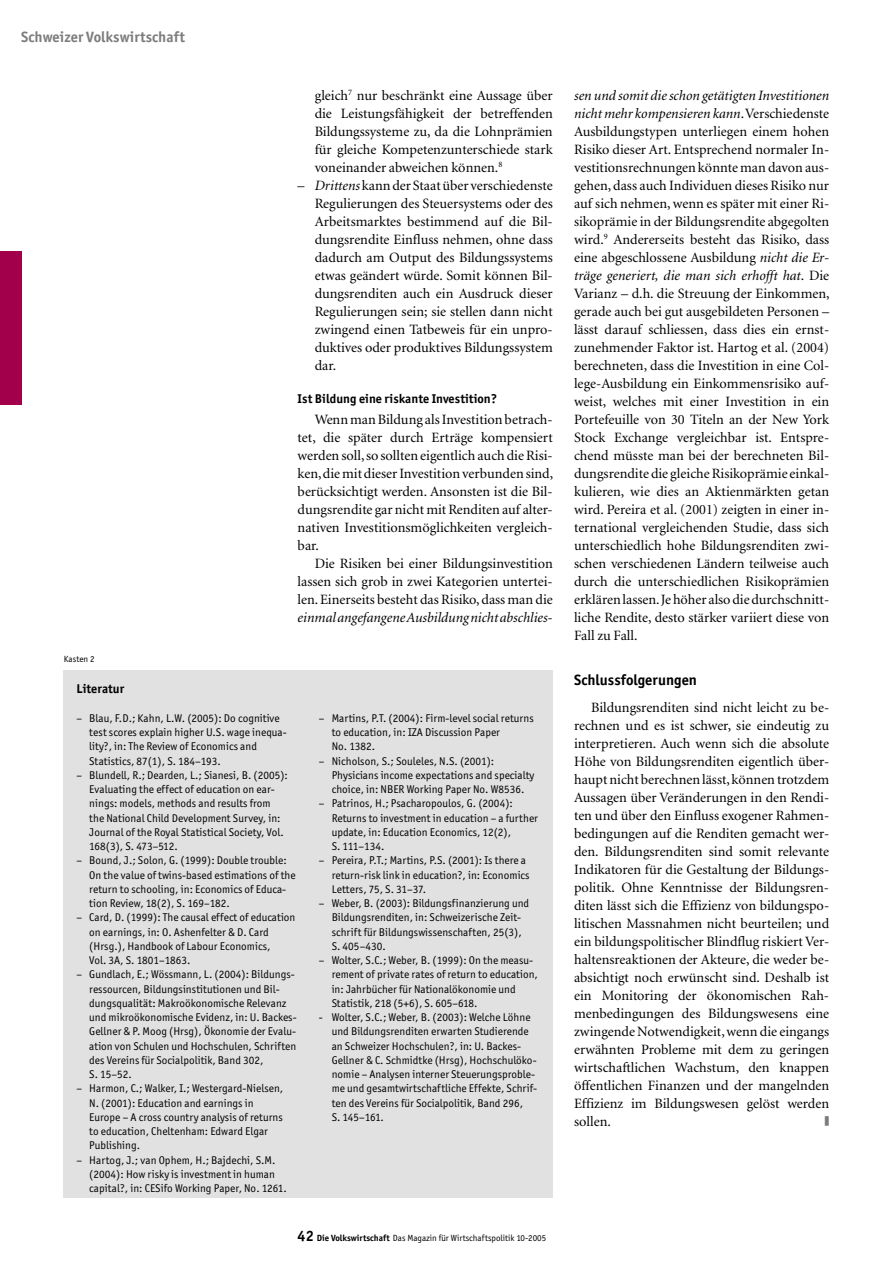
<style>
.page{position:relative;width:893px;height:1263px;background:#fff}
.page>*{position:absolute;margin:0;border:0;box-sizing:border-box;transform-origin:0 0}
.t1{font:700 15px "Officina San ITC";letter-spacing:.005em;color:#7c7c7c}
._04_Zwischentitel_1{font:700 15px "Officina San ITC";letter-spacing:.005em;color:#000}
._03_Grundschrift{font:14.25px/18px "Minion";color:#000;text-align:justify}
._05_Zwischentitel_2{font:700 12.75px "Officina San ITC";letter-spacing:.005em;color:#000}
._10_Kasten-Titel{font:700 12.75px "Officina San ITC";letter-spacing:.005em;color:#000}
._12_Kasten-Text{font:11.25px/14.2px "Officina San ITC";letter-spacing:.005em;color:#000}
._06_Abbildungen{font:9px "Officina San ITC";color:#000}
.s1{font-style:italic}
.s2{font-weight:700;font-size:15px}
.s3{font-weight:700}
</style>
<div class="page">
<div style="left:0;top:252px;width:21px;height:153px;background:#a3004b"></div>
<div style="left:64px;top:670px;width:489px;height:527px;background:#e1e1e1"></div>
<p class="t1" style="left:21px;top:27px;width:165px">Schweizer Volkswirtschaft</p>
<p class="_06_Abbildungen" style="left:64px;top:653px;width:32px">Kasten 2</p>
<p class="_10_Kasten-Titel" style="left:77px;top:681px;width:49px">Literatur</p>
<p class="_03_Grundschrift" style="left:315px;top:86px;width:240px">gleich<sup>7</sup> nur beschränkt eine Aussage über die Leistungsfähigkeit der betreffenden Bildungssysteme zu, da die Lohnprämien für gleiche Kompetenzunterschiede stark voneinander abweichen können.<sup>8</sup></p>
<p class="_03_Grundschrift" style="left:315px;top:176px;width:240px;text-indent:-17px">– <span class="s1">Drittens</span> kann der Staat über verschiedenste Regulierungen des Steuersystems oder des Arbeitsmarktes bestimmend auf die Bil&shy;dungsrendite Einfluss nehmen, ohne dass dadurch am Output des Bildungssystems etwas geändert würde. Somit können Bil&shy;dungsrenditen auch ein Ausdruck dieser Regulierungen sein; sie stellen dann nicht zwingend einen Tatbeweis für ein unpro&shy;duktives oder produktives Bildungssystem dar.</p>
<p class="_05_Zwischentitel_2" style="left:298px;top:390px;width:201px">Ist Bildung eine riskante Investition?</p>
<p class="_03_Grundschrift" style="left:298px;top:410px;width:257px;text-indent:17px">Wenn man Bildung als Investition betrach&shy;tet, die später durch Erträge kompensiert werden soll, so sollten eigentlich auch die Risi&shy;ken, die mit dieser Investition verbunden sind, berücksichtigt werden. Ansonsten ist die Bil&shy;dungsrendite gar nicht mit Renditen auf alter&shy;nativen Investitionsmöglichkeiten vergleich&shy;bar.</p>
<p class="_03_Grundschrift" style="left:298px;top:554px;width:257px;text-indent:17px">Die Risiken bei einer Bildungsinvestition lassen sich grob in zwei Kategorien untertei&shy;len. Einerseits besteht das Risiko, dass man die <span class="s1">einmal angefangene Ausbildung nicht abschlies-</span></p>
<p class="_12_Kasten-Text" style="left:89px;top:711px;width:199px;text-indent:-13px">– Blau, F.D.; Kahn, L.W. (2005): Do cognitive test scores explain higher U.S. wage inequa&shy;lity?, in: The Review of Economics and Statistics, 87(1), S. 184–193.</p>
<p class="_12_Kasten-Text" style="left:89px;top:768px;width:200px;text-indent:-13px">– Blundell, R.; Dearden, L.; Sianesi, B. (2005):<br>Evaluating the effect of education on ear&shy;nings: models, methods and results from the National Child Development Survey, in:<br>Journal of the Royal Statistical Society, Vol.<br>168(3), S. 473–512.</p>
<p class="_12_Kasten-Text" style="left:89px;top:853px;width:208px;text-indent:-13px">– Bound, J.; Solon, G. (1999): Double trouble:<br>On the value of twins-based estimations of the return to schooling, in: Economics of Educa&shy;tion Review, 18(2), S. 169–182.</p>
<p class="_12_Kasten-Text" style="left:89px;top:910px;width:208px;text-indent:-13px">– Card, D. (1999): The causal effect of education on earnings, in: O. Ashenfelter &amp; D. Card (Hrsg.), Handbook of Labour Economics,<br>Vol. 3A, S. 1801–1863.</p>
<p class="_12_Kasten-Text" style="left:89px;top:967px;width:209px;text-indent:-13px">– Gundlach, E.; Wössmann, L. (2004): Bildungs&shy;ressourcen, Bildungsinstitutionen und Bil&shy;dungsqualität: Makroökonomische Relevanz und mikroökonomische Evidenz, in: U. Backes-Gellner &amp; P. Moog (Hrsg), Ökonomie der Evalu&shy;ation von Schulen und Hochschulen, Schriften des Vereins für Socialpolitik, Band 302,<br>S. 15–52.</p>
<p class="_12_Kasten-Text" style="left:89px;top:1081px;width:195px;text-indent:-13px">– Harmon, C.; Walker, I.; Westergard-Nielsen, N. (2001): Education and earnings in Europe – A cross country analysis of returns to education, Cheltenham: Edward Elgar Publishing.</p>
<p class="_12_Kasten-Text" style="left:89px;top:1152px;width:199px;text-indent:-13px">– Hartog, J.; van Ophem, H.; Bajdechi, S.M. (2004): How risky is investment in human capital?, in: CESifo Working Paper, No. 1261.</p>
<p class="_12_Kasten-Text" style="left:332px;top:711px;width:204px;text-indent:-13px">– Martins, P.T. (2004): Firm-level social returns to education, in: IZA Discussion Paper<br>No. 1382.</p>
<p class="_12_Kasten-Text" style="left:332px;top:753px;width:204px;text-indent:-13px">– Nicholson, S.; Souleles, N.S. (2001):<br>Physicians income expectations and specialty choice, in: NBER Working Paper No. W8536.</p>
<p class="_12_Kasten-Text" style="left:332px;top:796px;width:208px;text-indent:-13px">– Patrinos, H.; Psacharopoulos, G. (2004):<br>Returns to investment in education – a further update, in: Education Economics, 12(2),<br>S. 111–134.</p>
<p class="_12_Kasten-Text" style="left:332px;top:853px;width:199px;text-indent:-13px">– Pereira, P.T.; Martins, P.S. (2001): Is there a return-risk link in education?, in: Economics<br>Letters, 75, S. 31–37.</p>
<p class="_12_Kasten-Text" style="left:332px;top:896px;width:199px;text-indent:-13px">– Weber, B. (2003): Bildungsfinanzierung und Bildungsrenditen, in: Schweizerische Zeit&shy;schrift für Bildungswissenschaften, 25(3), S. 405–430.</p>
<p class="_12_Kasten-Text" style="left:332px;top:953px;width:208px;text-indent:-13px">– Wolter, S.C.; Weber, B. (1999): On the measu&shy;rement of private rates of return to education, in: Jahrbücher für Nationalökonomie und Statistik, 218 (5+6), S. 605–618.</p>
<p class="_12_Kasten-Text" style="left:332px;top:1010px;width:207px;text-indent:-13px">- Wolter, S.C.; Weber, B. (2003): Welche Löhne und Bildungsrenditen erwarten Studierende an Schweizer Hochschulen?, in: U. Backes-Gellner &amp; C. Schmidtke (Hrsg), Hochschulöko&shy;nomie – Analysen interner Steuerungsproble&shy;me und gesamtwirtschaftliche Effekte, Schrif&shy;ten des Vereins für Socialpolitik, Band 296,<br>S. 145–161.</p>
<p class="_06_Abbildungen" style="left:298px;top:1232px;width:250px"><span class="s2">42</span> <span class="s3">Die Volkswirtschaft</span> Das Magazin für Wirtschaftspolitik 10-2005</p>
<p class="_03_Grundschrift" style="left:574px;top:86px;width:257px"><span class="s1">sen und somit die schon getätigten Investitionen nicht mehr kompensieren kann</span>. Verschiedenste Ausbildungstypen unterliegen einem hohen Risiko dieser Art. Entsprechend normaler In&shy;vestitionsrechnungen könnte man davon aus&shy;gehen, dass auch Individuen dieses Risiko nur auf sich nehmen, wenn es später mit einer Ri&shy;sikoprämie in der Bildungsrendite abgegolten wird.<sup>9</sup> Andererseits besteht das Risiko, dass eine abgeschlossene Ausbildung <span class="s1">nicht die Er&shy;träge generiert, die man sich erhofft hat</span>. Die Varianz – d.h. die Streuung der Einkommen, gerade auch bei gut ausgebildeten Personen – lässt darauf schliessen, dass dies ein ernst&shy;zunehmender Faktor ist. Hartog et al. (2004) berechneten, dass die Investition in eine Col&shy;lege-Ausbildung ein Einkommensrisiko auf&shy;weist, welches mit einer Investition in ein Portefeuille von 30 Titeln an der New York Stock Exchange vergleichbar ist. Entspre&shy;chend müsste man bei der berechneten Bil&shy;dungsrendite die gleiche Risikoprämie einkal&shy;kulieren, wie dies an Aktienmärkten getan wird. Pereira et al. (2001) zeigten in einer in&shy;ternational vergleichenden Studie, dass sich unterschiedlich hohe Bildungsrenditen zwi&shy;schen verschiedenen Ländern teilweise auch durch die unterschiedlichen Risikoprämien erklären lassen. Je höher also die durchschnitt&shy;liche Rendite, desto stärker variiert diese von Fall zu Fall.</p>
<p class="_04_Zwischentitel_1" style="left:574px;top:670px;width:124px">Schlussfolgerungen</p>
<p class="_03_Grundschrift" style="left:574px;top:698px;width:257px;text-indent:17px">Bildungsrenditen sind nicht leicht zu be&shy;rechnen und es ist schwer, sie eindeutig zu interpretieren. Auch wenn sich die absolute Höhe von Bildungsrenditen eigentlich über&shy;haupt nicht berechnen lässt, können trotzdem Aussagen über Veränderungen in den Rendi&shy;ten und über den Einfluss exogener Rahmen&shy;bedingungen auf die Renditen gemacht wer&shy;den. Bildungsrenditen sind somit relevante Indikatoren für die Gestaltung der Bildungs&shy;politik. Ohne Kenntnisse der Bildungsren&shy;diten lässt sich die Effizienz von bildungspo&shy;litischen Massnahmen nicht beurteilen; und ein bildungspolitischer Blindflug riskiert Ver&shy;haltensreaktionen der Akteure, die weder be&shy;absichtigt noch erwünscht sind. Deshalb ist ein Monitoring der ökonomischen Rah&shy;menbedingungen des Bildungswesens eine zwingende Notwendigkeit, wenn die eingangs erwähnten Probleme mit dem zu geringen wirtschaftlichen Wachstum, den knappen öffentlichen Finanzen und der mangelnden Effizienz im Bildungswesen gelöst werden sollen.</p>
</div>
